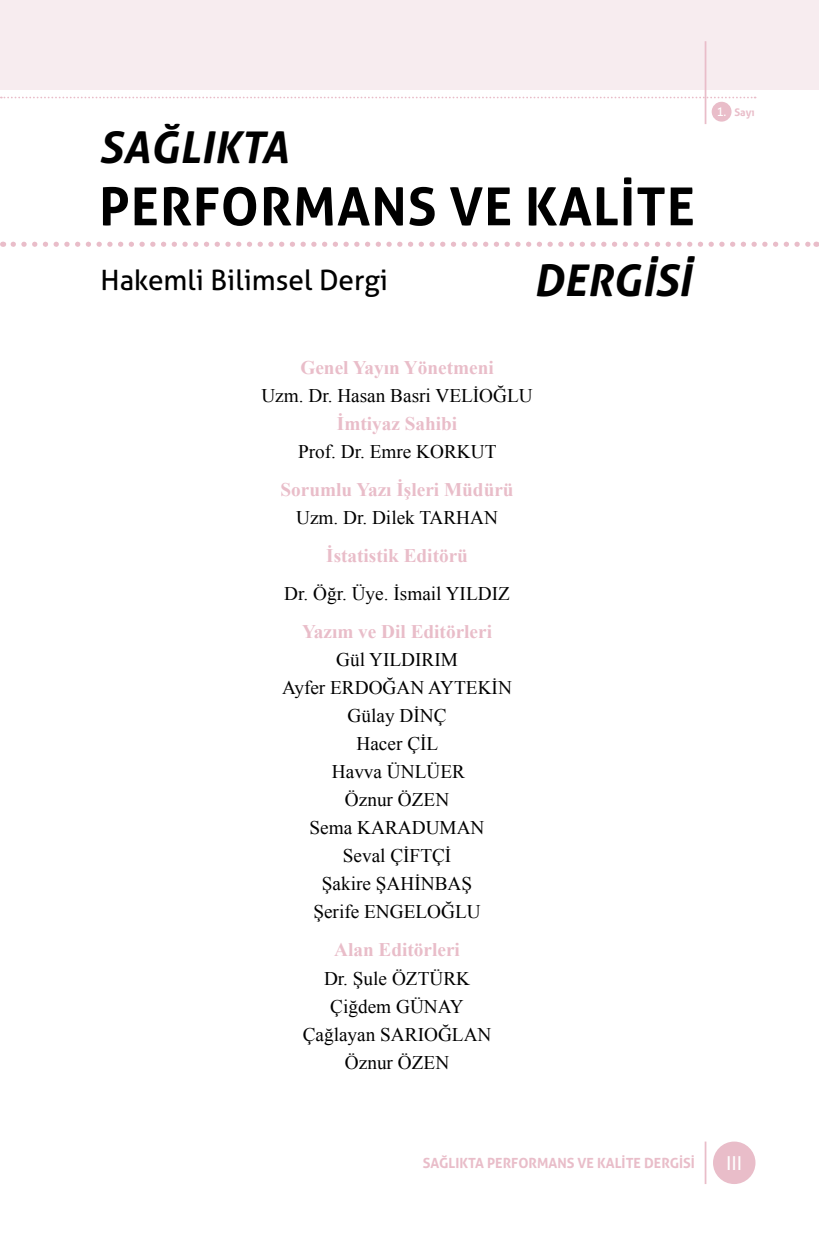
<style>
.page{position:relative;width:819px;height:1241px;background:#fff}
.page>*{position:absolute;margin:0;border:0;box-sizing:border-box;transform-origin:0 0}
.t1{font:700 52.5px "Aller";letter-spacing:.02em;color:#000}
.t2{font:italic 700 43.75px "Aller";color:#000}
.t3{font:28px "Aller";color:#000}
.t4{font:19.25px "Times New Roman";color:#000}
.t5{font:700 19.25px "Times New Roman";color:#e9bdc9}
.t6{font:19.25px "Arial";color:#fff}
.t7{font:700 14px "Aller";color:#e9bdc9}
.t8{font:700 10.5px "Aller";color:#e9bdc9}
.s1{font-weight:400;font-size:12.25px;color:#fff}
</style>
<div class="page">
<div style="left:0;top:0;width:819px;height:89px;background:#f7ecef"></div>
<svg style="left:1px;top:97px;width:754px;height:1px"></svg>
<hr style="left:704px;top:41px;width:2px;height:83px;background:#e9bdc9">
<div style="left:713px;top:1141px;width:42px;height:42px;background:#e9bdc9;border-radius:50%"></div>
<hr style="left:704px;top:1141px;width:2px;height:42px;background:#e9bdc9">
<div style="left:711px;top:102px;width:20px;height:20px;background:#e9bdc9;border-radius:50%"></div>
<svg style="left:13px;top:241px;width:803px;height:6px"></svg>
<p class="t2" style="left:99px;top:120px;width:191px">SAĞLIKTA</p>
<p class="t1" style="left:99px;top:174px;width:597px">PERFORMANS VE KALİTE</p>
<p class="t3" style="left:100px;top:263px;width:289px">Hakemli Bilimsel Dergi</p>
<p class="t2" style="left:533px;top:253px;width:159px">DERGİSİ</p>
<p class="t8" style="left:716px;top:105px;width:39px"><span class="s1">1.</span> Sayı</p>
<p class="t5" style="left:300px;top:354px;width:195px">Genel Yayın Yönetmeni</p>
<p class="t4" style="left:261px;top:383px;width:273px">Uzm. Dr. Hasan Basri VELİOĞLU</p>
<p class="t5" style="left:337px;top:410px;width:122px">İmtiyaz Sahibi</p>
<p class="t4" style="left:298px;top:439px;width:200px">Prof. Dr. Emre KORKUT</p>
<p class="t5" style="left:280px;top:476px;width:234px">Sorumlu Yazı İşleri Müdürü</p>
<p class="t4" style="left:296px;top:504px;width:203px">Uzm. Dr. Dilek TARHAN</p>
<p class="t5" style="left:326px;top:542px;width:143px">İstatistik Editörü</p>
<p class="t4" style="left:284px;top:580px;width:227px">Dr. Öğr. Üye. İsmail YILDIZ</p>
<p class="t5" style="left:302px;top:618px;width:191px">Yazım ve Dil Editörleri</p>
<p class="t4" style="left:336px;top:646px;width:123px">Gül YILDIRIM</p>
<p class="t4" style="left:282px;top:674px;width:231px">Ayfer ERDOĞAN AYTEKİN</p>
<p class="t4" style="left:347px;top:702px;width:100px">Gülay DİNÇ</p>
<p class="t4" style="left:356px;top:730px;width:83px">Hacer ÇİL</p>
<p class="t4" style="left:332px;top:758px;width:135px">Havva ÜNLÜER</p>
<p class="t4" style="left:345px;top:786px;width:106px">Öznur ÖZEN</p>
<p class="t4" style="left:309px;top:814px;width:176px">Sema KARADUMAN</p>
<p class="t4" style="left:343px;top:842px;width:110px">Seval ÇİFTÇİ</p>
<p class="t4" style="left:322px;top:870px;width:152px">Şakire ŞAHİNBAŞ</p>
<p class="t4" style="left:313px;top:898px;width:169px">Şerife ENGELOĞLU</p>
<p class="t5" style="left:334px;top:936px;width:127px">Alan Editörleri</p>
<p class="t4" style="left:324px;top:965px;width:147px">Dr. Şule ÖZTÜRK</p>
<p class="t4" style="left:330px;top:993px;width:135px">Çiğdem GÜNAY</p>
<p class="t4" style="left:302px;top:1021px;width:190px">Çağlayan SARIOĞLAN</p>
<p class="t4" style="left:345px;top:1049px;width:106px">Öznur ÖZEN</p>
<p class="t7" style="left:423px;top:1154px;width:273px">SAĞLIKTA PERFORMANS VE KALİTE DERGİSİ</p>
<p class="t6" style="left:726px;top:1150px;width:18px">III</p>
</div>
